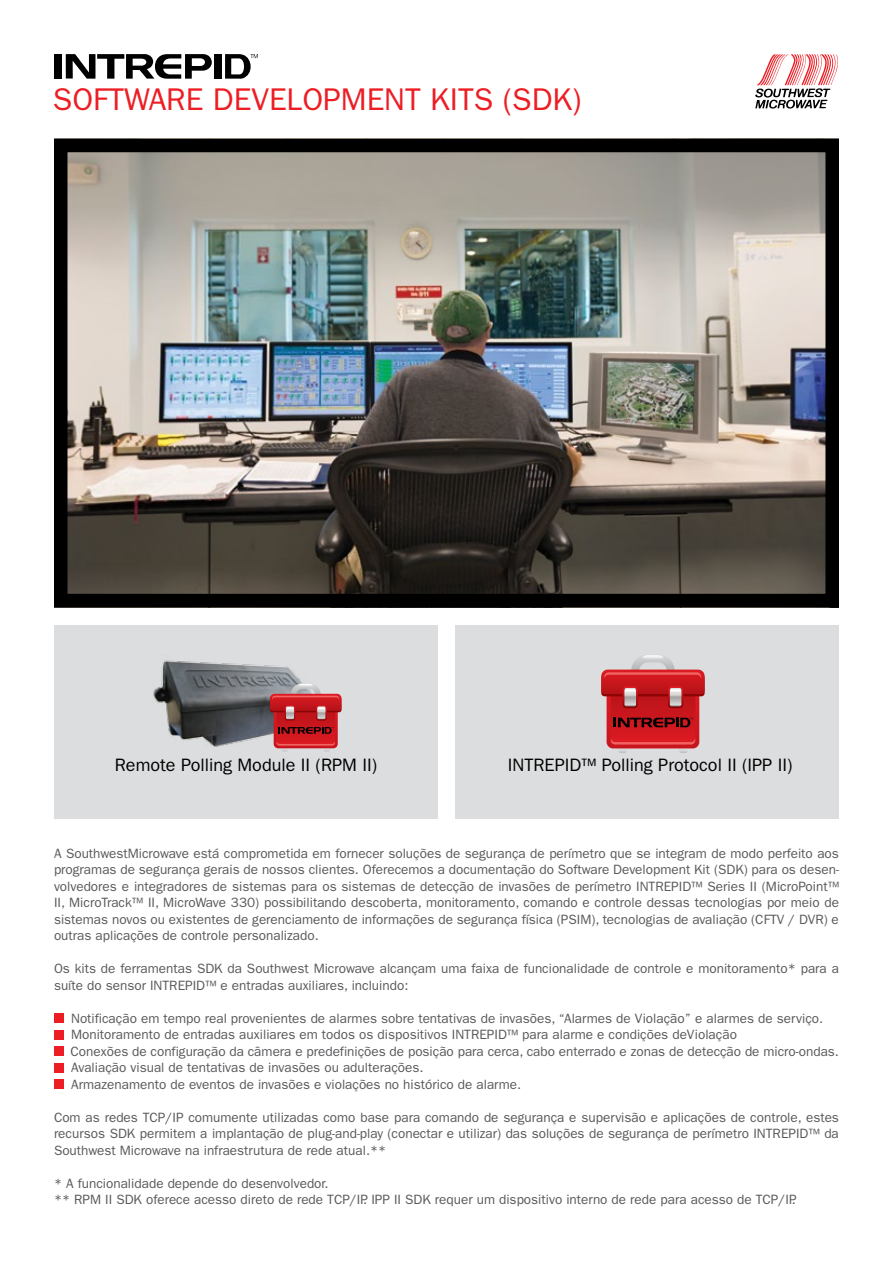
<style>
.page{position:relative;width:893px;height:1263px;background:#fff}
.page>*{position:absolute;margin:0;border:0;box-sizing:border-box;transform-origin:0 0}
.t1{font:31.5px "ITC Franklin Gothic Std";color:#ed1d24}
.t2{font:18px "ITC Franklin Gothic Std";color:#000}
.t3{font:13.5px/16.5px "ITC Franklin Gothic Std";color:#58595b}
</style>
<div class="page">
<img style="left:69px;top:154px;width:755px;height:438px">
<div style="left:54px;top:139px;width:785px;height:468px;border:14px solid #000"></div>
<svg style="left:755px;top:54px;width:83px;height:55px"></svg>
<div style="left:54px;top:54px;width:7px;height:25px;background:#000"></div>
<div style="left:214px;top:54px;width:7px;height:25px;background:#000"></div>
<svg style="left:66px;top:54px;width:146px;height:25px"></svg>
<svg style="left:225px;top:54px;width:33px;height:25px"></svg>
<div style="left:54px;top:1013px;width:9px;height:9px;background:#ed1d24"></div>
<div style="left:54px;top:1030px;width:9px;height:9px;background:#ed1d24"></div>
<div style="left:54px;top:1046px;width:9px;height:9px;background:#ed1d24"></div>
<div style="left:54px;top:1063px;width:9px;height:9px;background:#ed1d24"></div>
<div style="left:54px;top:1079px;width:9px;height:9px;background:#ed1d24"></div>
<div style="left:54px;top:625px;width:383px;height:193px;background:#dcddde"></div>
<img style="left:153px;top:660px;width:149px;height:87px">
<svg style="left:270px;top:683px;width:71px;height:68px;background:#bf4b50"></svg>
<div style="left:455px;top:625px;width:384px;height:193px;background:#dcddde"></div>
<svg style="left:601px;top:655px;width:104px;height:98px"></svg>
<h1 class="t1" style="left:53px;top:81px;width:530px">SOFTWARE DEVELOPMENT KITS (SDK)</h1>
<h2 class="t2" style="left:115px;top:755px;width:264px">Remote Polling Module II (RPM II)</h2>
<h2 class="t2" style="left:508px;top:755px;width:286px">INTREPID™ Polling Protocol II (IPP II)</h2>
<p class="t3" style="left:54px;top:845px;width:786px;text-align:justify">A SouthwestMicrowave está comprometida em fornecer soluções de segurança de perímetro que se integram de modo perfeito aos programas de segurança gerais de nossos clientes. Oferecemos a documentação do Software Development Kit (SDK) para os desen&shy;volvedores e integradores de sistemas para os sistemas de detecção de invasões de perímetro INTREPID™ Series II (MicroPoint™ II, MicroTrack™ II, MicroWave 330) possibilitando descoberta, monitoramento, comando e controle dessas tecnologias por meio de sistemas novos ou existentes de gerenciamento de informações de segurança física (PSIM), tecnologias de avaliação (CFTV / DVR) e outras aplicações de controle personalizado.</p>
<p class="t3" style="left:54px;top:960px;width:786px">Os kits de ferramentas SDK da Southwest Microwave alcançam uma faixa de funcionalidade de controle e monitoramento* para a suíte do sensor INTREPID™ e entradas auxiliares, incluindo:</p>
<p class="t3" style="left:71px;top:1010px;width:770px">Notificação em tempo real provenientes de alarmes sobre tentativas de invasões, “Alarmes de Violação” e alarmes de serviço.<br>Monitoramento de entradas auxiliares em todos os dispositivos INTREPID™ para alarme e condições deViolação<br>Conexões de configuração da câmera e predefinições de posição para cerca, cabo enterrado e zonas de detecção de micro-ondas.<br>Avaliação visual de tentativas de invasões ou adulterações.<br>Armazenamento de eventos de invasões e violações no histórico de alarme.</p>
<p class="t3" style="left:54px;top:1109px;width:786px;text-align:justify">Com as redes TCP/IP comumente utilizadas como base para comando de segurança e supervisão e aplicações de controle, estes recursos SDK permitem a implantação de plug-and-play (conectar e utilizar) das soluções de segurança de perímetro INTREPID™ da Southwest Microwave na infraestrutura de rede atual.**</p>
<p class="t3" style="left:54px;top:1175px;width:744px">* A funcionalidade depende do desenvolvedor.<br>** RPM II SDK oferece acesso direto de rede TCP/IP. IPP II SDK requer um dispositivo interno de rede para acesso de TCP/IP.</p>
</div>
